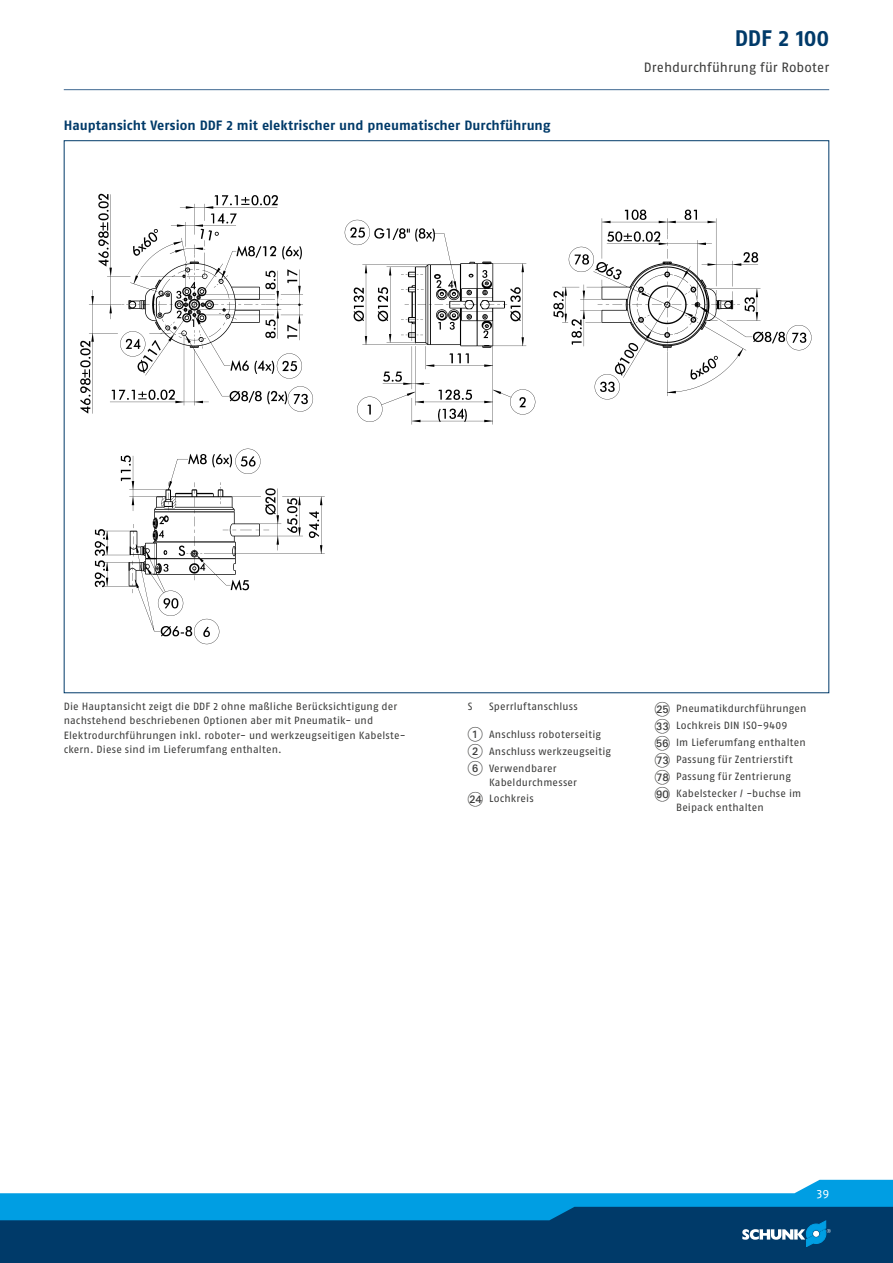
<style>
.page{position:relative;width:893px;height:1263px;background:#fff}
.page>*{position:absolute;margin:0;border:0;box-sizing:border-box;transform-origin:0 0}
.t1{font:700 22.5px "SCHUNK Fago Pro";color:#003a69}
.t2{font:700 13.5px "SCHUNK Fago Pro";color:#003a69}
.t3{font:13.5px "SCHUNK Fago Pro";letter-spacing:.005em;color:#3b3b3a}
.t4{font:12px "SCHUNK Fago Pro";color:#fff}
.t5{font:10.5px/17px "SCHUNK Fago Pro";letter-spacing:.015em;color:#3b3b3a}
.s1{font-family:"Deco Numbers LH Circle";font-size:15px}
</style>
<div class="page">
<div style="left:0;top:1202px;width:893px;height:61px;background:#003a69"></div>
<svg style="left:0;top:1180px;width:893px;height:67px"></svg>
<hr style="left:64px;top:89px;width:765px;height:1px;background:#3e6791">
<img style="left:80px;top:193px;width:732px;height:452px">
<p class="t2" style="left:64px;top:117px;width:488px">Hauptansicht Version DDF 2 mit elektrischer und pneumatischer Durchführung</p>
<h1 class="t1" style="left:735px;top:24px;width:96px">DDF 2 100</h1>
<p class="t3" style="left:644px;top:60px;width:187px">Drehdurchführung für Roboter</p>
<p class="t5" style="left:64px;top:699px;width:343px;line-height:14.2px">Die Hauptansicht zeigt die DDF 2 ohne maßliche Berücksichtigung der nachstehend beschriebenen Optionen aber mit Pneumatik- und Elektrodurchführungen inkl. roboter- und werkzeugseitigen Kabelste&shy;ckern. Diese sind im Lieferumfang enthalten.</p>
<p class="t5" style="left:468px;top:698px;width:6px">S</p>
<p class="t5" style="left:489px;top:698px;width:90px">Sperrluftanschluss</p>
<p class="t5" style="left:468px;top:725px;width:145px"><span class="s1">1</span> Anschluss roboterseitig<br><span class="s1">2</span> Anschluss werkzeugseitig<br><span class="s1">6</span> Verwendbarer</p>
<p class="t5" style="left:468px;top:774px;width:111px;line-height:16.5px;text-indent:21px">Kabeldurchmesser<br><span class="s1">BN</span> Lochkreis</p>
<p class="t5" style="left:655px;top:700px;width:153px"><span class="s1">BO</span> Pneumatikdurchführungen<br><span class="s1">CM</span> Lochkreis DIN ISO-9409<br><span class="s1">EP</span> Im Lieferumfang enthalten<br><span class="s1">GM</span> Passung für Zentrierstift<br><span class="s1">GR</span> Passung für Zentrierung<br><span class="s1">IT</span> Kabelstecker / -buchse im</p>
<p class="t5" style="left:676px;top:799px;width:89px">Beipack enthalten</p>
<p class="t4" style="left:817px;top:1186px;width:14px">39</p>
</div>
